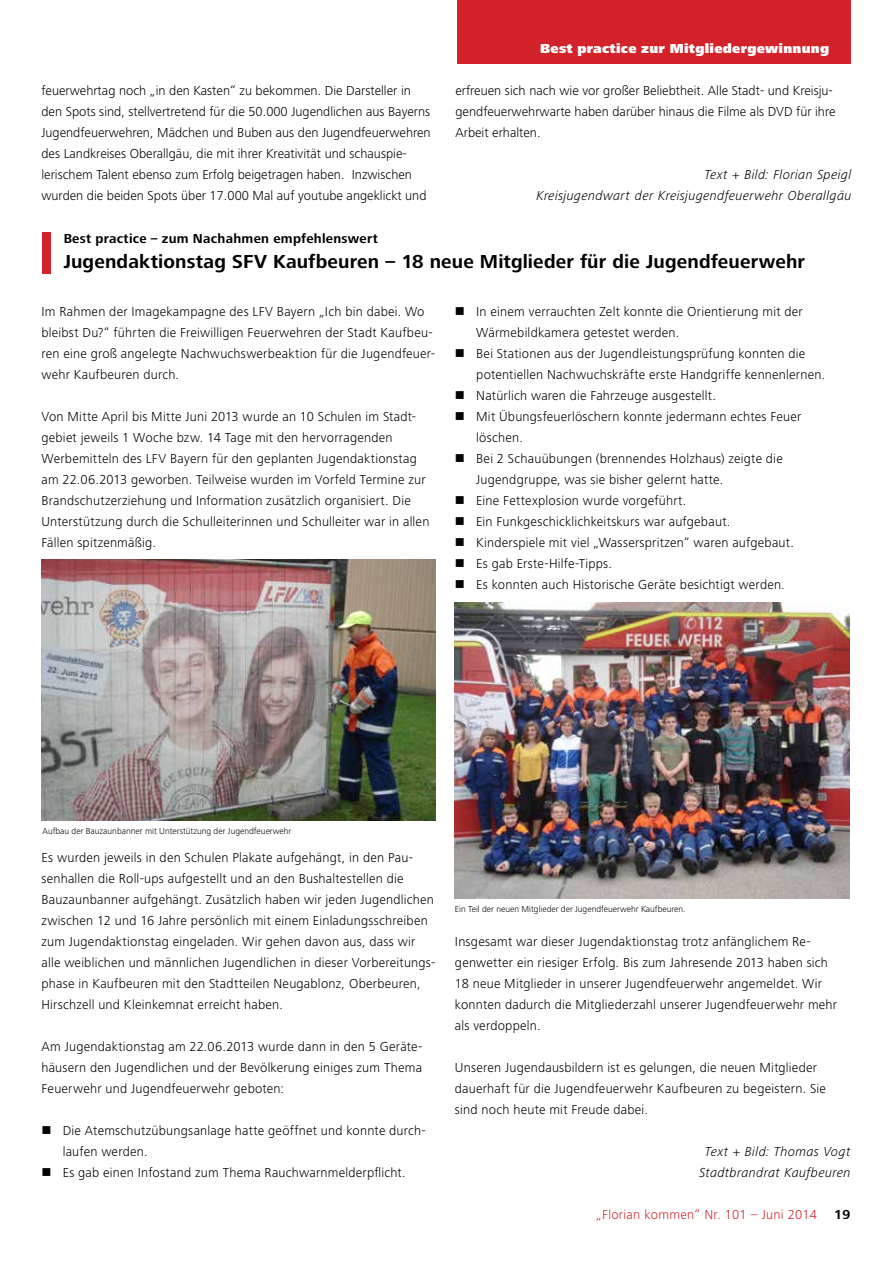
<style>
.page{position:relative;width:893px;height:1263px;background:#fff}
.page>*{position:absolute;margin:0;border:0;box-sizing:border-box;transform-origin:0 0}
.t1{font:700 19.5px "Frutiger Next LT";letter-spacing:.01em;color:#000}
.t2{font:300 13.5px/21px "Frutiger Next LT";letter-spacing:.015em;color:#000}
.t3{font:italic 300 13.5px/21px "Frutiger Next LT";letter-spacing:.02em;color:#000;text-align:center}
.t4{font:700 13.5px "Frutiger Next LT";letter-spacing:.02em;color:#000}
.t5{font:900 13.5px "Frutiger Next LT";letter-spacing:.02em;color:#fff}
.t6{font:300 13.5px "Frutiger Next LT";letter-spacing:.02em;color:#d2232a}
.t7{font:300 9px "Frutiger Next LT";color:#000}
</style>
<div class="page">
<div style="left:457px;top:0;width:393px;height:64px;background:#d2232a"></div>
<div style="left:43px;top:232px;width:8px;height:42px;background:#d2232a"></div>
<img style="left:41px;top:560px;width:395px;height:260px">
<img style="left:455px;top:602px;width:394px;height:296px">
<p class="t5" style="left:540px;top:41px;width:291px">Best practice zur Mitgliedergewinnung</p>
<p class="t2" style="left:41px;top:80px;width:391px">feuerwehrtag noch „in den Kasten“ zu bekommen. Die Darsteller in den Spots sind, stellvertretend für die 50.000 Jugendlichen aus Bayerns Jugendfeuerwehren, Mädchen und Buben aus den Jugendfeuerwehren des Landkreises Oberallgäu, die mit ihrer Kreativität und schauspie&shy;lerischem Talent ebenso zum Erfolg beigetragen haben. Inzwischen wurden die beiden Spots über 17.000 Mal auf youtube angeklickt und</p>
<p class="t2" style="left:455px;top:80px;width:382px">erfreuen sich nach wie vor großer Beliebtheit. Alle Stadt- und Kreisju&shy;gendfeuerwehrwarte haben darüber hinaus die Filme als DVD für ihre<br>Arbeit erhalten.</p>
<p class="t3" style="left:536px;top:164px;width:317px;text-align:right">Text + Bild: Florian Speigl<br>Kreisjugendwart der Kreisjugendfeuerwehr Oberallgäu</p>
<p class="t4" style="left:64px;top:231px;width:316px">Best practice – zum Nachahmen empfehlenswert</p>
<h1 class="t1" style="left:64px;top:251px;width:743px">Jugendaktionstag SFV Kaufbeuren – 18 neue Mitglieder für die Jugendfeuerwehr</h1>
<p class="t2" style="left:41px;top:301px;width:395px">Im Rahmen der Imagekampagne des LFV Bayern „Ich bin dabei. Wo bleibst Du?“ führten die Freiwilligen Feuerwehren der Stadt Kaufbeu&shy;ren eine groß angelegte Nachwuchswerbeaktion für die Jugendfeuer&shy;wehr Kaufbeuren durch.</p>
<p class="t2" style="left:41px;top:406px;width:389px">Von Mitte April bis Mitte Juni 2013 wurde an 10 Schulen im Stadt&shy;gebiet jeweils 1 Woche bzw. 14 Tage mit den hervorragenden Werbemitteln des LFV Bayern für den geplanten Jugendaktionstag am 22.06.2013 geworben. Teilweise wurden im Vorfeld Termine zur Brandschutzerziehung und Information zusätzlich organisiert. Die Unterstützung durch die Schulleiterinnen und Schulleiter war in allen Fällen spitzenmäßig.</p>
<p class="t2" style="left:476px;top:301px;width:328px;text-indent:-21px">■ In einem verrauchten Zelt konnte die Orientierung mit der<br>Wärmebildkamera getestet werden.</p>
<p class="t2" style="left:476px;top:343px;width:351px;text-indent:-21px">■ Bei Stationen aus der Jugendleistungsprüfung konnten die potentiellen Nachwuchskräfte erste Handgriffe kennenlernen.</p>
<p class="t2" style="left:455px;top:385px;width:262px">■ Natürlich waren die Fahrzeuge ausgestellt.</p>
<p class="t2" style="left:476px;top:406px;width:327px;text-indent:-21px">■ Mit Übungsfeuerlöschern konnte jedermann echtes Feuer löschen.</p>
<p class="t2" style="left:476px;top:448px;width:308px;text-indent:-21px">■ Bei 2 Schauübungen (brennendes Holzhaus) zeigte die<br>Jugendgruppe, was sie bisher gelernt hatte.</p>
<p class="t2" style="left:455px;top:490px;width:233px">■ Eine Fettexplosion wurde vorgeführt.</p>
<p class="t2" style="left:455px;top:511px;width:277px">■ Ein Funkgeschicklichkeitskurs war aufgebaut.</p>
<p class="t2" style="left:455px;top:532px;width:340px">■ Kinderspiele mit viel „Wasserspritzen“ waren aufgebaut.</p>
<p class="t2" style="left:455px;top:553px;width:159px">■ Es gab Erste-Hilfe-Tipps.</p>
<p class="t2" style="left:455px;top:574px;width:331px">■ Es konnten auch Historische Geräte besichtigt werden.</p>
<p class="t7" style="left:43px;top:826px;width:250px">Aufbau der Bauzaunbanner mit Unterstützung der Jugendfeuerwehr</p>
<p class="t2" style="left:41px;top:847px;width:395px">Es wurden jeweils in den Schulen Plakate aufgehängt, in den Pau&shy;senhallen die Roll-ups aufgestellt und an den Bushaltestellen die Bauzaunbanner aufgehängt. Zusätzlich haben wir jeden Jugendlichen zwischen 12 und 16 Jahre persönlich mit einem Einladungsschreiben zum Jugendaktionstag eingeladen. Wir gehen davon aus, dass wir alle weiblichen und männlichen Jugendlichen in dieser Vorbereitungs&shy;phase in Kaufbeuren mit den Stadtteilen Neugablonz, Oberbeuren, Hirschzell und Kleinkemnat erreicht haben.</p>
<p class="t2" style="left:41px;top:1036px;width:382px;text-align:justify">Am Jugendaktionstag am 22.06.2013 wurde dann in den 5 Geräte&shy;häusern den Jugendlichen und der Bevölkerung einiges zum Thema Feuerwehr und Jugendfeuerwehr geboten:</p>
<p class="t2" style="left:63px;top:1120px;width:365px;text-indent:-21px">■ Die Atemschutzübungsanlage hatte geöffnet und konnte durch&shy;laufen werden.</p>
<p class="t2" style="left:41px;top:1162px;width:366px">■ Es gab einen Infostand zum Thema Rauchwarnmelderpflicht.</p>
<p class="t7" style="left:455px;top:903px;width:232px">Ein Teil der neuen Mitglieder der Jugendfeuerwehr Kaufbeuren.</p>
<p class="t2" style="left:455px;top:931px;width:384px">Insgesamt war dieser Jugendaktionstag trotz anfänglichem Re&shy;genwetter ein riesiger Erfolg. Bis zum Jahresende 2013 haben sich 18 neue Mitglieder in unserer Jugendfeuerwehr angemeldet. Wir konnten dadurch die Mitgliederzahl unserer Jugendfeuerwehr mehr als verdoppeln.</p>
<p class="t2" style="left:455px;top:1057px;width:373px">Unseren Jugendausbildern ist es gelungen, die neuen Mitglieder dauerhaft für die Jugendfeuerwehr Kaufbeuren zu begeistern. Sie sind noch heute mit Freude dabei.</p>
<p class="t3" style="left:700px;top:1141px;width:152px">Text + Bild: Thomas Vogt<br>Stadtbrandrat Kaufbeuren</p>
<p class="t6" style="left:596px;top:1207px;width:222px">„Florian kommen“ Nr. 101 – Juni 2014</p>
<p class="t4" style="left:834px;top:1206px;width:18px">19</p>
</div>
